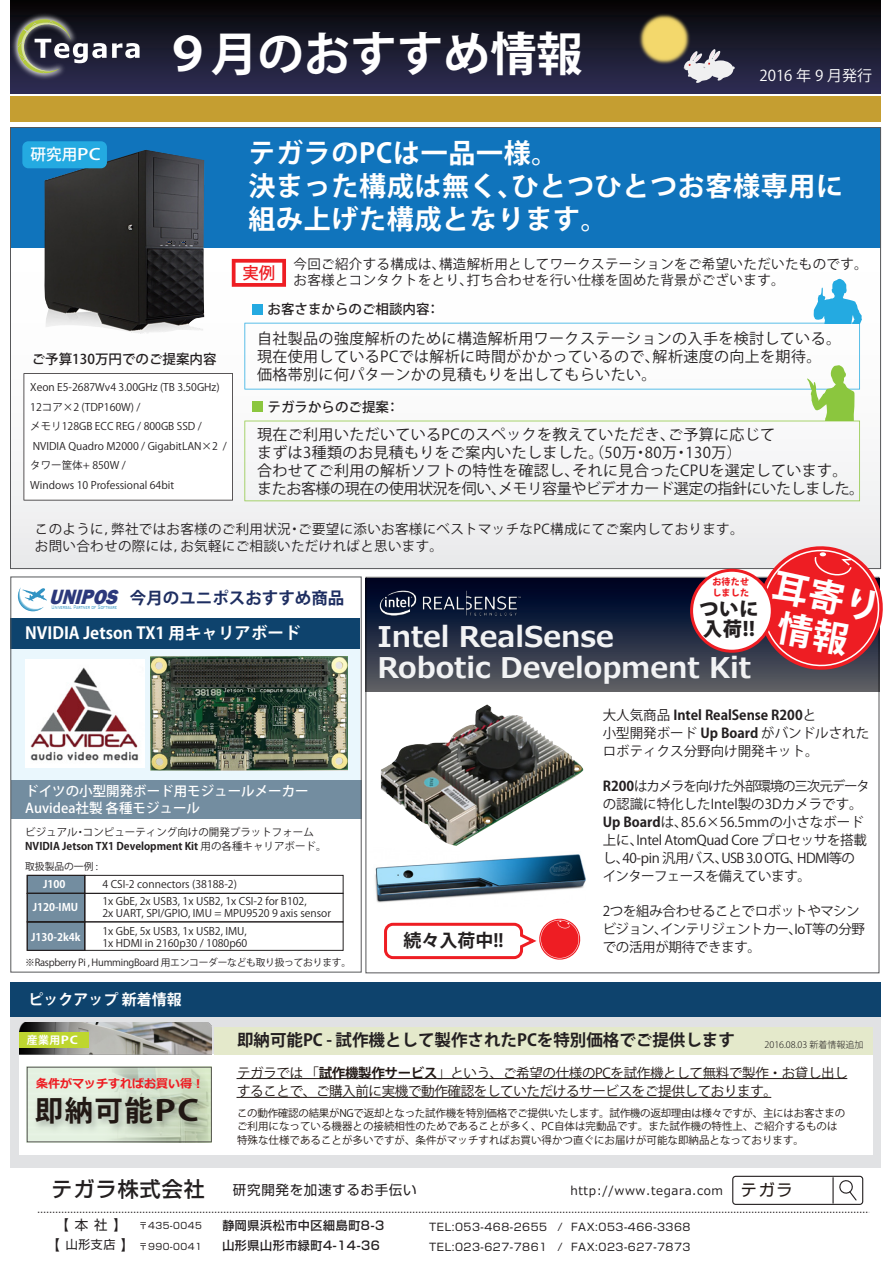
<style>
.page{position:relative;width:893px;height:1263px;background:#fff}
.page>*{position:absolute;margin:0;border:0;box-sizing:border-box;transform-origin:0 0}
.t1{font:700 46.5px "Koz Go Pro";color:#fff}
.t2{font:700 28.5px/31.5px "Meiryo";color:#f2f3f4}
.t3{font:700 28.5px "Koz Go Pro";letter-spacing:.05em;color:#211814}
.t4{font:700 27px/33px "Koz Go Pro";letter-spacing:.025em;color:#fff}
.t5{font:italic 800 21.3px "Franklin Gothic";color:#2c387b;scale:.88 1}
.t6{font:500 21px "Shin Go Pro";letter-spacing:.05em;color:#231f20}
.t7{font:800 19.5px "Koz Go Pro";color:#231f20}
.t8{font:700 18px "Koz Go Pro";color:#231f20}
.t9{font:700 16.5px "Koz Go Pro";color:#231f20}
.t10{font:700 16.5px "Koz Go Pro";color:#fff}
.t11{font:700 16.5px "Koz Go Pro";color:#1e2e61}
.t12{font:500 16.5px "Koz Go Pro";color:#ee1d23}
.t13{font:500 15.6px "Koz Go Pro";color:#fff}
.t14{font:15px/18px "Koz Go Pro";letter-spacing:.025em;color:#231f20}
.t15{font:700 15px "Koz Go Pro";color:#fff}
.t16{font:15px "Koz Go Pro";color:#fff}
.t17{font:13.5px/18px "Koz Go Pro";letter-spacing:-.025em;color:#231f20}
.t18{font:13.5px/16.5px "Koz Go Pro";letter-spacing:.025em;color:#231f20}
.t19{font:13.5px/18px "Koz Go Pro";letter-spacing:-.025em;color:#211814}
.t20{font:13.5px/18px "Koz Go Pro";color:#231f20}
.t21{font:500 13.5px "Koz Go Pro";color:#231f20}
.t22{font:500 13.5px/16.5px "Koz Go Pro";color:#fff}
.t23{font:13.5px "Shin Go Pro";letter-spacing:.05em;color:#231f20}
.t24{font:500 12px "Shin Go Pro";letter-spacing:.05em;color:#231f20}
.t25{font:12px "Meiryo";letter-spacing:.05em;color:#231f20}
.t26{font:700 12px "Meiryo";color:#ee1d23}
.t27{font:700 10.95px "Koz Go Pro";letter-spacing:.05em;color:#fff}
.t28{font:10.5px/19.5px "Koz Go Pro";color:#231f20}
.t29{font:10.5px/13.5px "Koz Go Pro";color:#211814}
.t30{font:10.5px "Shin Go Pro";letter-spacing:.05em;color:#231f20}
.t31{font:700 10.5px "Koz Go Pro";color:#fff}
.t32{font:9.75px "Koz Go Pro";letter-spacing:-.025em;color:#231f20}
.t33{font:9.75px "Koz Go Pro";color:#231f20}
.t34{font:9px "Shin Go Pro";letter-spacing:.05em;color:#231f20}
.t35{font:300 9px "Koz Go Pro";color:#231f20}
.t36{font:800 9px/10.5px "Koz Go Pro";letter-spacing:.025em;color:#ee1d23}
.t37{font:300 7.05px "Bank Gothic BT";color:#3193c3;scale:.54 1}
.s1{font-weight:700}
.s2{font-family:"Shin Go Pro";font-size:16.2px;color:#211814}
.s3{font-size:13.5px}
.s4{font-size:12px}
</style>
<div class="page">
<svg style="left:12px;top:258px;width:867px;height:309px"></svg>
<div style="left:10px;top:128px;width:871px;height:120px;background:#1074bc"></div>
<div style="left:27px;top:893px;width:58px;height:29px;background:#738da0"></div>
<div style="left:27px;top:922px;width:58px;height:28px;background:#738da0"></div>
<div style="left:27px;top:875px;width:58px;height:18px;background:#738da0"></div>
<div style="left:27px;top:921px;width:58px;height:30px;border:1px solid #231f20"></div>
<div style="left:27px;top:875px;width:58px;height:19px;border:1px solid #231f20"></div>
<img style="left:375px;top:854px;width:211px;height:49px">
<div style="left:10px;top:0;width:870px;height:93px;background:linear-gradient(to bottom,#050504,#2f2e55)"></div>
<div style="left:10px;top:96px;width:870px;height:26px;background:#c59e31"></div>
<div style="left:10px;top:619px;width:350px;height:191px;background:#eaf7fd"></div>
<div style="left:10px;top:619px;width:350px;height:30px;background:#0e436d"></div>
<div style="left:10px;top:1017px;width:870px;height:150px;background:#e1e2e4"></div>
<div style="left:10px;top:983px;width:870px;height:34px;background:#0e436d"></div>
<div style="left:20px;top:1054px;width:853px;height:101px;background:#fff"></div>
<div style="left:214px;top:1027px;width:659px;height:27px;background:#e4e9cb"></div>
<svg style="left:18px;top:587px;width:29px;height:24px"></svg>
<div style="left:11px;top:780px;width:350px;height:39px;background:#738da0"></div>
<div style="left:10px;top:577px;width:352px;height:395px;border:1px solid #57585a"></div>
<svg style="left:732px;top:1176px;width:131px;height:29px"></svg>
<hr style="left:832px;top:1177px;width:2px;height:26px;background:#231f20">
<svg style="left:38px;top:1212px;width:831px;height:1px"></svg>
<img style="left:10px;top:0;width:116px;height:94px">
<svg style="left:14px;top:16px;width:126px;height:59px;background:#4b4d52"></svg>
<div style="left:365px;top:578px;width:514px;height:114px;background:linear-gradient(to bottom,#000020,#5a5d64)"></div>
<img style="left:379px;top:591px;width:142px;height:25px">
<img style="left:381px;top:704px;width:203px;height:142px">
<img style="left:25px;top:659px;width:119px;height:108px">
<div style="left:84px;top:875px;width:259px;height:19px;border:1px solid #231f20"></div>
<div style="left:84px;top:921px;width:259px;height:30px;border:1px solid #231f20"></div>
<img style="left:151px;top:656px;width:197px;height:114px">
<img style="left:588px;top:0;width:153px;height:94px">
<div style="left:708px;top:60px;width:25px;height:18px;background:#f0f0f1;border-radius:50%"></div>
<svg style="left:683px;top:49px;width:41px;height:34px"></svg>
<img style="left:44px;top:150px;width:160px;height:109px">
<svg style="left:384px;top:918px;width:197px;height:42px"></svg>
<svg style="left:27px;top:1067px;width:185px;height:75px;background:#ccd8c6"></svg>
<div style="left:22px;top:141px;width:85px;height:27px;background:#24aae1;border-radius:6px"></div>
<div style="left:692px;top:570px;width:80px;height:81px;background:#fff;border-radius:50%"></div>
<div style="left:690px;top:569px;width:84px;height:84px;border:3px solid #ee1d23;border-radius:50%"></div>
<hr style="left:236px;top:1078px;width:611px;height:1px;background:#211814">
<hr style="left:236px;top:1097px;width:535px;height:1px;background:#211814">
<svg style="left:24px;top:259px;width:838px;height:241px"></svg>
<img style="left:20px;top:1023px;width:192px;height:44px">
<div style="left:20px;top:1032px;width:69px;height:15px;background:#bed630"></div>
<svg style="left:754px;top:541px;width:129px;height:134px;background:#d75157"></svg>
<h3 class="t13" style="left:30px;top:145px;width:72px">研究用PC</h3>
<h1 class="t1" style="left:165px;top:24px;width:420px">９月のおすすめ情報</h1>
<h3 class="t16" style="left:759px;top:66px;width:114px">2016 年 9 月発行</h3>
<h3 class="t4" style="left:249px;top:138px;width:596px">テガラのPCは一品一様。<br>決まった構成は無く、ひとつひとつお客様専用に組み上げた構成となります。</h3>
<p class="t18" style="left:294px;top:256px;width:576px">今回ご紹介する構成は、構造解析用としてワークステーションをご希望いただいたものです。お客様とコンタクトをとり、打ち合わせを行い仕様を固めた背景がございます。</p>
<h3 class="t12" style="left:242px;top:263px;width:34px">実例</h3>
<p class="t21" style="left:268px;top:301px;width:174px">お客さまからのご相談内容：</p>
<p class="t21" style="left:32px;top:350px;width:186px">ご予算130万円でのご提案内容</p>
<p class="t28" style="left:30px;top:378px;width:198px">Xeon E5-2687Wv4 3.00GHz (TB 3.50GHz)<br>12コア×2 (TDP160W) /<br>メモリ128GB ECC REG / 800GB SSD /<br>NVIDIA Quadro M2000 / GigabitLAN×2 /タワー筐体+ 850W /<br>Windows 10 Professional 64bit</p>
<h3 class="t14" style="left:257px;top:330px;width:585px">自社製品の強度解析のために構造解析用ワークステーションの入手を検討している。現在使用しているPCでは解析に時間がかかっているので、解析速度の向上を期待。<br>価格帯別に何パターンかの見積もりを出してもらいたい。</h3>
<p class="t21" style="left:268px;top:398px;width:133px">テガラからのご提案：</p>
<h3 class="t14" style="left:257px;top:426px;width:609px">現在ご利用いただいているPCのスペックを教えていただき、ご予算に応じて<br>まずは3種類のお見積もりをご案内いたしました。（50万・80万・130万）<br>合わせてご利用の解析ソフトの特性を確認し、それに見合ったCPUを選定しています。またお客様の現在の使用状況を伺い、メモリ容量やビデオカード選定の指針にいたしました。</h3>
<p class="t18" style="left:35px;top:522px;width:710px">このように，弊社ではお客様のご利用状況・ご要望に添いお客様にベストマッチなPC構成にてご案内しております。お問い合わせの際には，お気軽にご相談いただければと思います。</p>
<h3 class="t5" style="left:49px;top:583px;width:86px">UNIPOS</h3>
<p class="t37" style="left:52px;top:603px;width:123px">Universal Partner of Software</p>
<h3 class="t11" style="left:130px;top:587px;width:216px">今月のユニポスおすすめ商品</h3>
<h3 class="t10" style="left:25px;top:623px;width:277px">NVIDIA Jetson TX1 用キャリアボード</h3>
<p class="t22" style="left:25px;top:784px;width:285px">ドイツの小型開発ボード用モジュールメーカー<br>Auvidea社製 各種モジュール</p>
<p class="t28" style="left:25px;top:826px;width:303px;line-height:13.5px">ビジュアル・コンピューティング向けの開発プラットフォーム<br><span class="s1">NVIDIA Jetson TX1 Development Kit</span> 用の各種キャリアボード。</p>
<p class="t33" style="left:25px;top:860px;width:74px">取扱製品の一例 :</p>
<p class="t31" style="left:43px;top:878px;width:24px">J100</p>
<p class="t28" style="left:102px;top:875px;width:136px">4 CSI-2 connectors (38188-2)</p>
<p class="t31" style="left:33px;top:900px;width:47px">J120-IMU</p>
<p class="t31" style="left:31px;top:930px;width:51px">J130-2k4k</p>
<p class="t28" style="left:102px;top:895px;width:230px;line-height:12px">1x GbE, 2x USB3, 1x USB2, 1x CSI-2 for B102,<br>2x UART, SPI/GPIO, IMU = MPU9520 9 axis sensor</p>
<p class="t28" style="left:102px;top:925px;width:146px;line-height:12px">1x GbE, 5x USB3, 1x USB2, IMU,<br>1x HDMI in 2160p30 / 1080p60</p>
<p class="t32" style="left:25px;top:956px;width:327px">※Raspberry Pi , HummingBoard 用エンコーダーなども取り扱っております。</p>
<h3 class="t15" style="left:28px;top:990px;width:155px">ピックアップ 新着情報</h3>
<p class="t36" style="left:712px;top:577px;width:38px">お待たせしました</p>
<h3 class="t7" style="left:699px;top:596px;width:61px">ついに</h3>
<h3 class="t7" style="left:703px;top:616px;width:54px">入荷!!</h3>
<h2 class="t2" style="left:377px;top:622px;width:375px">Intel RealSense<br>Robotic Development Kit</h2>
<h3 class="t8" style="left:403px;top:929px;width:102px">続々入荷中!!</h3>
<p class="t20" style="left:603px;top:707px;width:268px">大人気商品 <span class="s1">Intel RealSense R200</span>と<br>小型開発ボード <span class="s1">Up Board</span> がバンドルされたロボティクス分野向け開発キット。</p>
<p class="t17" style="left:603px;top:778px;width:269px"><span class="s1">R200</span>はカメラを向けた外部環境の三次元データの認識に特化したIntel製の3Dカメラです。<br><span class="s1">Up Board</span>は、85.6×56.5mmの小さなボード上に、Intel AtomQuad Core プロセッサを搭載し、40-pin 汎用バス、USB 3.0 OTG、HDMI等のインターフェースを備えています。</p>
<p class="t17" style="left:603px;top:902px;width:264px">2つを組み合わせることでロボットやマシンビジョン、インテリジェントカー、IoT等の分野での活用が期待できます。</p>
<p class="t27" style="left:27px;top:1032px;width:53px">産業用PC</p>
<p class="t26" style="left:36px;top:1076px;width:169px">条件がマッチすればお買い得！</p>
<h2 class="t3" style="left:35px;top:1092px;width:166px">即納可能PC</h2>
<h3 class="t9" style="left:237px;top:1029px;width:499px">即納可能PC - 試作機として製作されたPCを特別価格でご提供します</h3>
<p class="t35" style="left:764px;top:1039px;width:100px">2016.08.03 新着情報追加</p>
<p class="t19" style="left:237px;top:1064px;width:612px">テガラでは 「<span class="s1">試作機製作サービス</span>」という、ご希望の仕様のPCを試作機として無料で製作・お貸し出しすることで、ご購入前に実機で動作確認をしていただけるサービスをご提供しております。</p>
<p class="t29" style="left:237px;top:1107px;width:610px">この動作確認の結果がNGで返却となった試作機を特別価格でご提供いたします。試作機の返却理由は様々ですが、主にはお客さまのご利用になっている機器との接続相性のためであることが多く、PC自体は完動品です。また試作機の特性上、ご紹介するものは特殊な仕様であることが多いですが、条件がマッチすればお買い得かつ直ぐにお届けが可能な即納品となっております。</p>
<h3 class="t6" style="left:52px;top:1171px;width:155px">テガラ株式会社</h3>
<p class="t23" style="left:233px;top:1178px;width:185px">研究開発を加速するお手伝い</p>
<p class="t25" style="left:570px;top:1182px;width:224px">http://www.tegara.com <span class="s2">テガラ</span></p>
<p class="t34" style="left:55px;top:1218px;width:148px"><span class="s3">【 本 社 】</span> 〒435-0045</p>
<p class="t24" style="left:222px;top:1216px;width:163px">静岡県浜松市中区細島町8-3</p>
<p class="t30" style="left:429px;top:1218px;width:263px">TEL:053-468-2655 / FAX:053-466-3368</p>
<p class="t34" style="left:46px;top:1239px;width:157px"><span class="s3">【</span> <span class="s4">山形支店</span> <span class="s3">】</span>〒990-0041</p>
<p class="t24" style="left:222px;top:1236px;width:159px">山形県山形市緑町4-14-36</p>
<p class="t30" style="left:429px;top:1238px;width:263px">TEL:023-627-7861 / FAX:023-627-7873</p>
</div>
